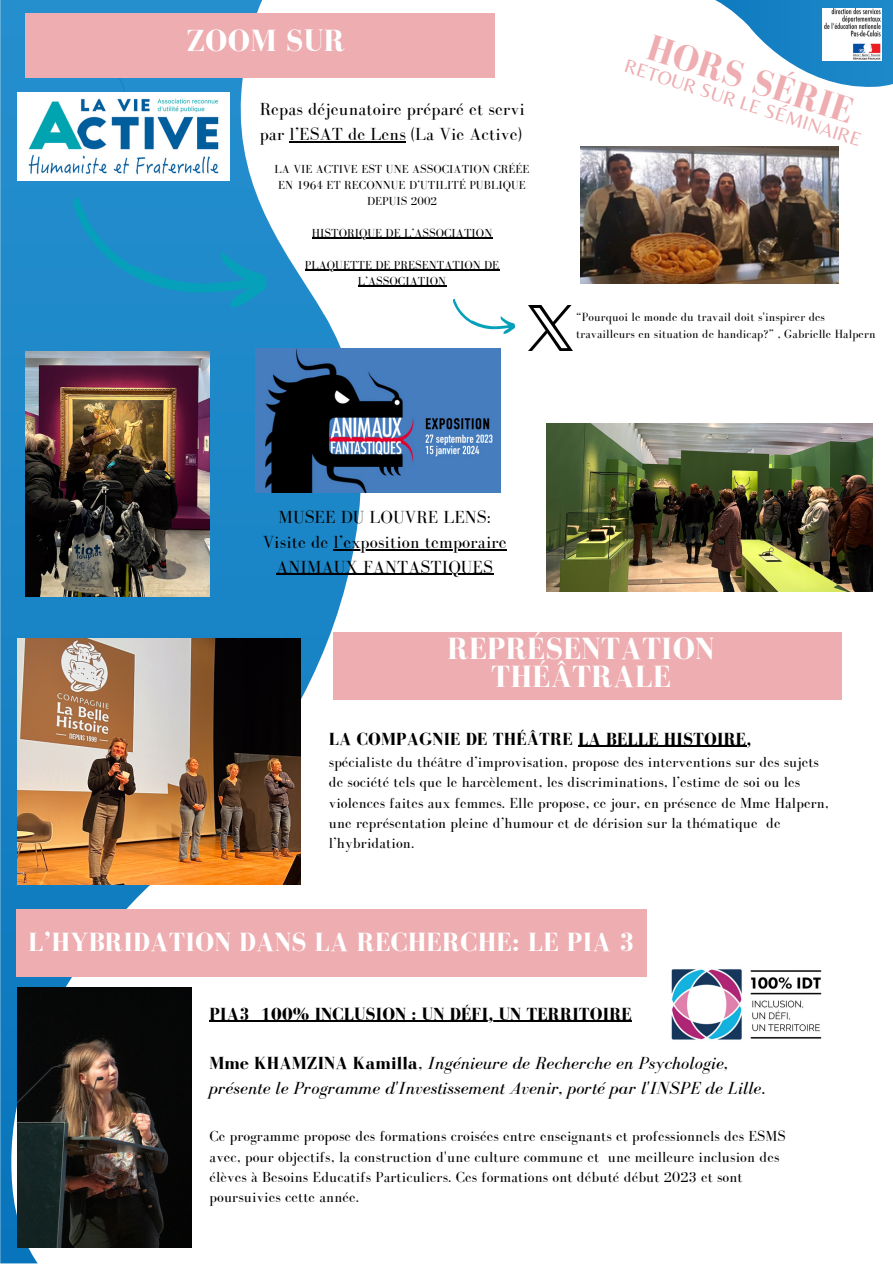
<style>
.page{position:relative;width:893px;height:1264px;background:#fff}
.page>*{position:absolute;margin:0;border:0;box-sizing:border-box;transform-origin:0 0}
.t1{font:700 37.5px "Bodoni FLF";color:#eeadb0}
.t2{font:700 31.5px/28.2px "Bodoni FLF";letter-spacing:.01em;color:#fff;text-align:center}
.t3{font:700 27px "Bodoni FLF";letter-spacing:.01em;color:#fff}
.t4{font:19.5px "Belleza";color:#eeadb0}
.t5{font:18px/24.8px "Bodoni FLF";letter-spacing:.01em;color:#000}
.t6{font:italic 18px "Bodoni FLF";letter-spacing:.01em;color:#000}
.t7{font:700 18px "Bodoni FLF";letter-spacing:.01em;color:#000}
.t8{font:15px/20.2px "Bodoni FLF";letter-spacing:.01em;color:#000}
.t9{font:12.15px/16.4px "Bodoni FLF";letter-spacing:.01em;color:#000}
.t10{font:12px/16px "Bodoni FLF";letter-spacing:.01em;color:#000;text-align:center}
.s1{font-weight:700;font-style:normal}
.s2{font-style:normal}
</style>
<div class="page">
<svg style="left:715px;top:0;width:177px;height:87px"></svg>
<svg style="left:0;top:0;width:370px;height:1263px"></svg>
<img style="left:822px;top:8px;width:59px;height:52px">
<svg style="left:89px;top:78px;width:44px;height:15px"></svg>
<div style="left:25px;top:13px;width:469px;height:65px;background:#eeadb0"></div>
<img style="left:255px;top:348px;width:245px;height:144px">
<img style="left:546px;top:423px;width:326px;height:169px">
<img style="left:25px;top:351px;width:185px;height:246px">
<img style="left:18px;top:639px;width:282px;height:245px">
<div style="left:333px;top:631px;width:508px;height:68px;background:#eeadb0"></div>
<div style="left:16px;top:908px;width:631px;height:68px;background:#eeadb0"></div>
<img style="left:18px;top:987px;width:173px;height:259px">
<img style="left:671px;top:969px;width:151px;height:71px">
<hr style="left:289px;top:141px;width:117px;height:1px;background:#000">
<img style="left:18px;top:93px;width:211px;height:88px">
<svg style="left:54px;top:196px;width:221px;height:127px;background:#208ec9"></svg>
<img style="left:580px;top:146px;width:258px;height:138px">
<svg style="left:452px;top:299px;width:64px;height:35px"></svg>
<img style="left:528px;top:305px;width:44px;height:45px">
<hr style="left:333px;top:549px;width:174px;height:1px;background:#000">
<hr style="left:276px;top:574px;width:87px;height:1px;background:#000">
<hr style="left:363px;top:574px;width:130px;height:1px;background:#000">
<hr style="left:312px;top:238px;width:180px;height:1px;background:#000">
<hr style="left:305px;top:270px;width:194px;height:1px;background:#000">
<hr style="left:358px;top:286px;width:88px;height:1px;background:#000">
<hr style="left:578px;top:745px;width:168px;height:1px;background:#000">
<hr style="left:209px;top:1020px;width:41px;height:2px;background:#000">
<svg style="left:250px;top:1020px;width:10px;height:2px"></svg>
<hr style="left:260px;top:1020px;width:372px;height:2px;background:#000">
<h1 class="t2" style="left:186px;top:26px;width:160px">ZOOM SUR</h1>
<p class="t5" style="left:260px;top:97px;width:266px">Repas déjeunatoire préparé et servi par l’ESAT de Lens (La Vie Active)</p>
<p class="t10" style="left:274px;top:161px;width:256px">LA VIE ACTIVE EST UNE ASSOCIATION CRÉÉE<br>EN 1964 ET RECONNUE D’UTILITÉ PUBLIQUE<br>DEPUIS 2002</p>
<p class="t10" style="left:312px;top:225px;width:182px">HISTORIQUE DE L’ASSOCIATION</p>
<p class="t10" style="left:305px;top:257px;width:196px">PLAQUETTE DE PRESENTATION DE<br>L’ASSOCIATION</p>
<h5 class="t1" style="left:655px;top:26px;width:215px;rotate:18deg">HORS SÉRIE</h5>
<h5 class="t4" style="left:629px;top:54px;width:249px;rotate:18deg">RETOUR SUR LE SÉMINAIRE</h5>
<h2 class="t9" style="left:576px;top:309px;width:301px">“Pourquoi le monde du travail doit s'inspirer des travailleurs en situation de handicap?” , Gabrielle Halpern</h2>
<p class="t5" style="left:263px;top:505px;width:245px;text-align:center">MUSEE DU LOUVRE LENS:<br>Visite de l’exposition temporaire<br>ANIMAUX FANTASTIQUES</p>
<p class="t2" style="left:447px;top:634px;width:268px">REPRÉSENTATION<br>THÉÂTRALE</p>
<p class="t7" style="left:329px;top:728px;width:424px">LA COMPAGNIE DE THÉÂTRE LA BELLE HISTOIRE,</p>
<p class="t8" style="left:329px;top:752px;width:501px">spécialiste du théâtre d’improvisation, propose des interventions sur des sujets de société tels que le harcèlement, les discriminations, l’estime de soi ou les violences faites aux femmes. Elle propose, ce jour, en présence de Mme Halpern, une représentation pleine d’humour et de dérision sur la thématique de l’hybridation.</p>
<p class="t3" style="left:28px;top:927px;width:608px">L’HYBRIDATION DANS LA RECHERCHE: LE PIA 3</p>
<p class="t7" style="left:209px;top:1004px;width:42px">PIA3</p>
<p class="t7" style="left:260px;top:1004px;width:373px">100% INCLUSION : UN DÉFI, UN TERRITOIRE</p>
<p class="t6" style="left:209px;top:1053px;width:520px"><span class="s1">Mme KHAMZINA Kamilla</span><span class="s2">,</span> Ingénieure de Recherche en Psychologie,</p>
<p class="t6" style="left:209px;top:1078px;width:557px">présente le Programme d'Investissement Avenir, porté par l'INSPE de Lille<span class="s2">.</span></p>
<p class="t8" style="left:209px;top:1126px;width:577px">Ce programme propose des formations croisées entre enseignants et professionnels des ESMS avec, pour objectifs, la construction d'une culture commune et</p>
<p class="t8" style="left:209px;top:1146px;width:571px;text-indent:398px">une meilleure inclusion des élèves à Besoins Educatifs Particuliers. Ces formations ont débuté début 2023 et sont poursuivies cette année.</p>
</div>
